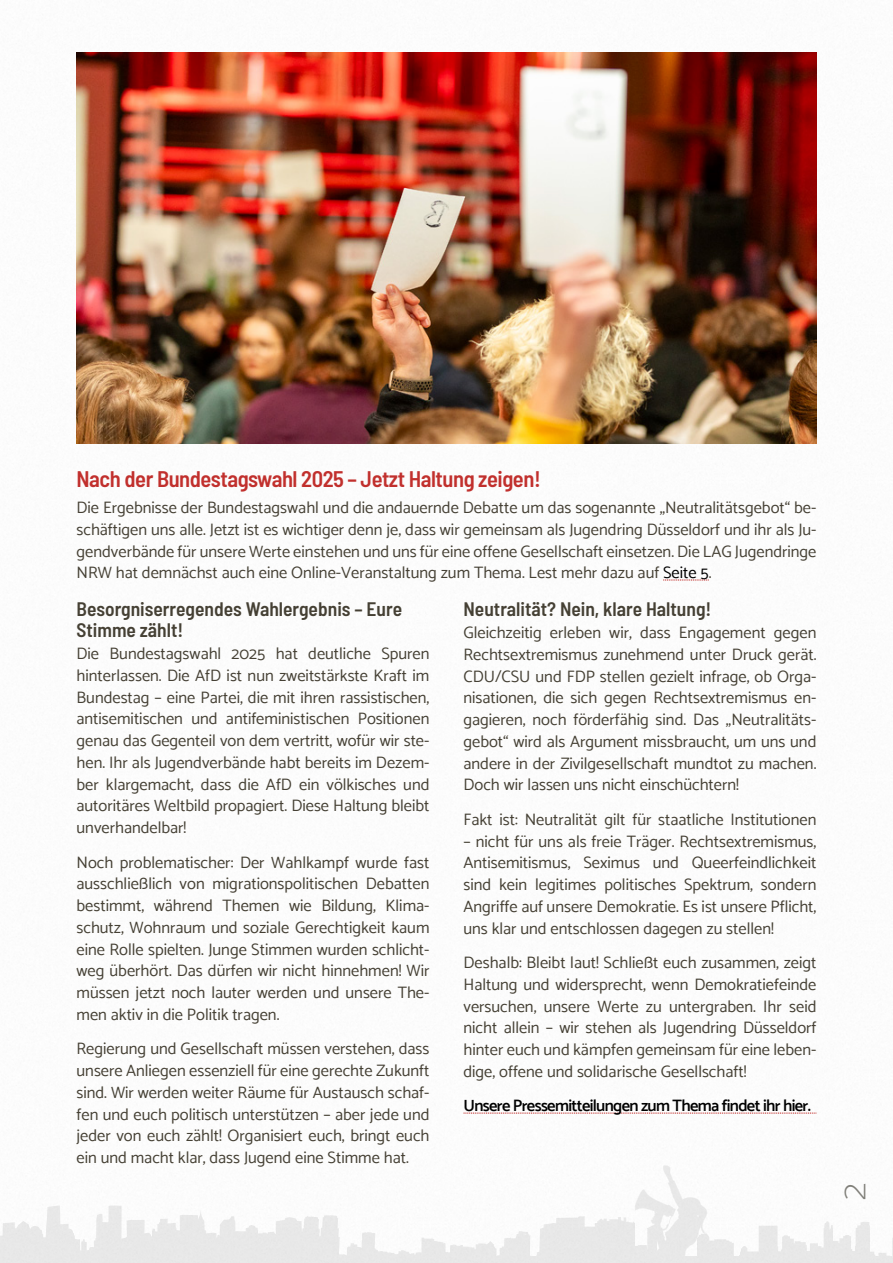
<style>
.page{position:relative;width:893px;height:1263px;background:#fff}
.page>*{position:absolute;margin:0;border:0;box-sizing:border-box;transform-origin:0 0}
.t1{font:100 36px "Catamaran";color:#81807a}
.Heading_2{font:600 semi-condensed 22.5px "Barlow";letter-spacing:-.02em;color:#c1302d}
.Heading_3{font:600 semi-condensed 19.5px/21px "Barlow";color:#454034}
.t2{font:16.5px/21.8px "Catamaran";color:#454034;text-align:justify}
.t3{font:600 16.5px "Catamaran";letter-spacing:-.04em;color:#000}
.s1{color:#000}
</style>
<div class="page">
<svg style="left:0;top:1165px;width:893px;height:98px"></svg>
<svg style="left:663px;top:580px;width:46px;height:1px"></svg>
<svg style="left:463px;top:1113px;width:353px;height:1px"></svg>
<img style="left:77px;top:52px;width:739px;height:391px">
<p class="Heading_2" style="left:77px;top:463px;width:466px">Nach der Bundestagswahl 2025 – Jetzt Haltung zeigen!</p>
<p class="t2" style="left:77px;top:496px;width:741px">Die Ergebnisse der Bundestagswahl und die andauernde Debatte um das sogenannte „Neutralitätsgebot“ be&shy;schäftigen uns alle. Jetzt ist es wichtiger denn je, dass wir gemeinsam als Jugendring Düsseldorf und ihr als Ju&shy;gendverbände für unsere Werte einstehen und uns für eine offene Gesellschaft einsetzen. Die LAG Jugendringe NRW hat demnächst auch eine Online-Veranstaltung zum Thema. Lest mehr dazu auf <span class="s1">Seite 5</span>.</p>
<p class="Heading_3" style="left:77px;top:597px;width:327px">Besorgniserregendes Wahlergebnis – Eure<br>Stimme zählt!</p>
<p class="t2" style="left:77px;top:642px;width:354px">Die Bundestagswahl 2025 hat deutliche Spuren hinterlassen. Die AfD ist nun zweitstärkste Kraft im Bundestag – eine Partei, die mit ihren rassistischen, antisemitischen und antifeministischen Positionen genau das Gegenteil von dem vertritt, wofür wir ste&shy;hen. Ihr als Jugendverbände habt bereits im Dezem&shy;ber klargemacht, dass die AfD ein völkisches und autoritäres Weltbild propagiert. Diese Haltung bleibt unverhandelbar!</p>
<p class="t2" style="left:77px;top:851px;width:354px">Noch problematischer: Der Wahlkampf wurde fast ausschließlich von migrationspolitischen Debatten bestimmt, während Themen wie Bildung, Klima&shy;schutz, Wohnraum und soziale Gerechtigkeit kaum eine Rolle spielten. Junge Stimmen wurden schlicht&shy;weg überhört. Das dürfen wir nicht hinnehmen! Wir müssen jetzt noch lauter werden und unsere The&shy;men aktiv in die Politik tragen.</p>
<p class="t2" style="left:77px;top:1038px;width:354px">Regierung und Gesellschaft müssen verstehen, dass unsere Anliegen essenziell für eine gerechte Zukunft sind. Wir werden weiter Räume für Austausch schaf&shy;fen und euch politisch unterstützen – aber jede und jeder von euch zählt! Organisiert euch, bringt euch ein und macht klar, dass Jugend eine Stimme hat.</p>
<p class="Heading_3" style="left:463px;top:597px;width:249px">Neutralität? Nein, klare Haltung!</p>
<p class="t2" style="left:463px;top:621px;width:354px">Gleichzeitig erleben wir, dass Engagement gegen Rechtsextremismus zunehmend unter Druck gerät.<br>CDU/CSU und FDP stellen gezielt infrage, ob Orga&shy;nisationen, die sich gegen Rechtsextremismus en&shy;gagieren, noch förderfähig sind. Das „Neutralitäts&shy;gebot“ wird als Argument missbraucht, um uns und andere in der Zivilgesellschaft mundtot zu machen.<br>Doch wir lassen uns nicht einschüchtern!</p>
<p class="t2" style="left:463px;top:808px;width:354px">Fakt ist: Neutralität gilt für staatliche Institutionen</p>
<p class="t2" style="left:463px;top:830px;width:354px">– nicht für uns als freie Träger. Rechtsextremismus, Antisemitismus, Seximus und Queerfeindlichkeit sind kein legitimes politisches Spektrum, sondern Angriffe auf unsere Demokratie. Es ist unsere Pflicht, uns klar und entschlossen dagegen zu stellen!</p>
<p class="t2" style="left:463px;top:951px;width:354px">Deshalb: Bleibt laut! Schließt euch zusammen, zeigt Haltung und widersprecht, wenn Demokratiefeinde versuchen, unsere Werte zu untergraben. Ihr seid nicht allein – wir stehen als Jugendring Düsseldorf hinter euch und kämpfen gemeinsam für eine leben&shy;dige, offene und solidarische Gesellschaft!</p>
<p class="t3" style="left:463px;top:1096px;width:349px">Unsere Pressemitteilungen zum Thema findet ihr hier.</p>
<h1 class="t1" style="left:832px;top:1200px;width:18px;rotate:-90deg">2</h1>
</div>
